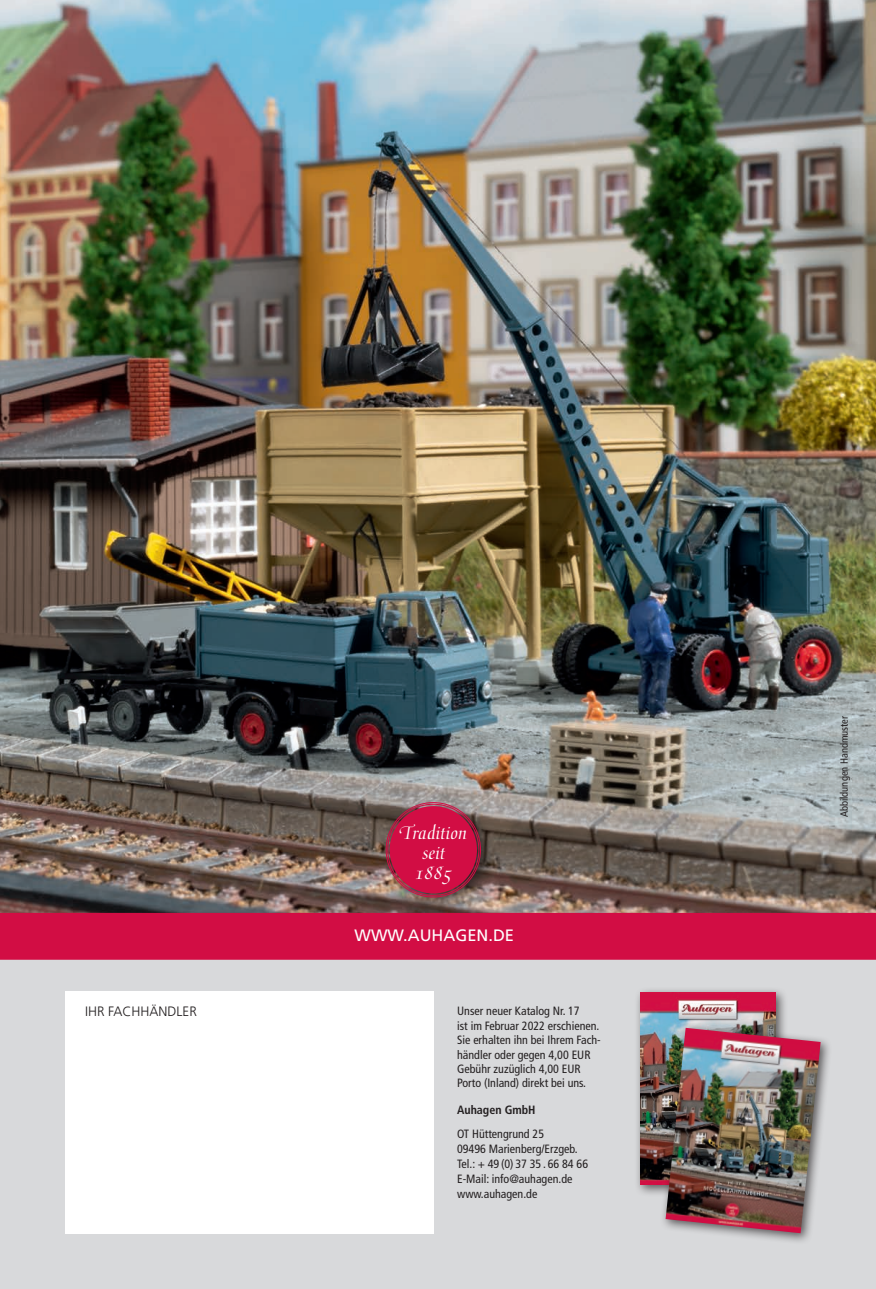
<style>
.page{position:relative;width:876px;height:1289px;background:#fff}
.page>*{position:absolute;margin:0;border:0;box-sizing:border-box;transform-origin:0 0}
.t1{font:19.8px/19.8px "Medici Script";color:#fff;text-align:center}
.t2{font:16.5px "Frutiger LT Com";color:#fff}
.t3{font:300 13.5px "Frutiger LT Com";color:#231f20}
.t4{font:condensed 12px/14.4px "Frutiger LT Com";color:#231f20}
.t5{font:700 condensed 12px "Frutiger LT Com";color:#231f20}
.t6{font:condensed 10.5px "Frutiger LT Com";color:#231f20}
</style>
<div class="page">
<img style="left:0;top:0;width:876px;height:912px">
<div style="left:0;top:959px;width:876px;height:329px;background:#d8d9db"></div>
<div style="left:1px;top:913px;width:874px;height:46px;background:#d20d44"></div>
<div style="left:0;top:912px;width:876px;height:47px;border:2px solid #d20d44"></div>
<div style="left:383px;top:799px;width:113px;height:113px;background:#231f20;opacity:.75"></div>
<div style="left:390px;top:806px;width:87px;height:87px;background:#d20d44;border-radius:50%"></div>
<div style="left:65px;top:991px;width:368px;height:242px;background:#fff"></div>
<div style="left:634px;top:986px;width:154px;height:211px;background:#231f20;opacity:.7"></div>
<img style="left:640px;top:992px;width:136px;height:192px">
<div style="left:660px;top:1022px;width:172px;height:222px;background:#231f20;opacity:.7"></div>
<img style="left:666px;top:1027px;width:155px;height:206px">
<p class="t3" style="left:85px;top:1003px;width:113px">IHR FACHHÄNDLER</p>
<h1 class="t1" style="left:400px;top:823px;width:69px">Tradition seit<br>1885</h1>
<h2 class="t2" style="left:355px;top:925px;width:161px">WWW.AUHAGEN.DE</h2>
<p class="t4" style="left:457px;top:1004px;width:145px">Unser neuer Katalog Nr. 17<br>ist im Februar 2022 erschienen.<br>Sie erhalten ihn bei Ihrem Fach&shy;händler oder gegen 4,00 EUR<br>Gebühr zuzüglich 4,00 EUR<br>Porto (Inland) direkt bei uns.</p>
<p class="t5" style="left:457px;top:1102px;width:80px">Auhagen GmbH</p>
<p class="t4" style="left:457px;top:1125px;width:132px;line-height:15px">OT Hüttengrund 25<br>09496 Marienberg/Erzgeb.<br>Tel.: + 49 (0) 37 35 . 66 84 66<br>E-Mail: info@auhagen.de www.auhagen.de</p>
<p class="t6" style="left:838px;top:817px;width:103px;rotate:-90deg">Abbildungen Handmuster</p>
</div>
